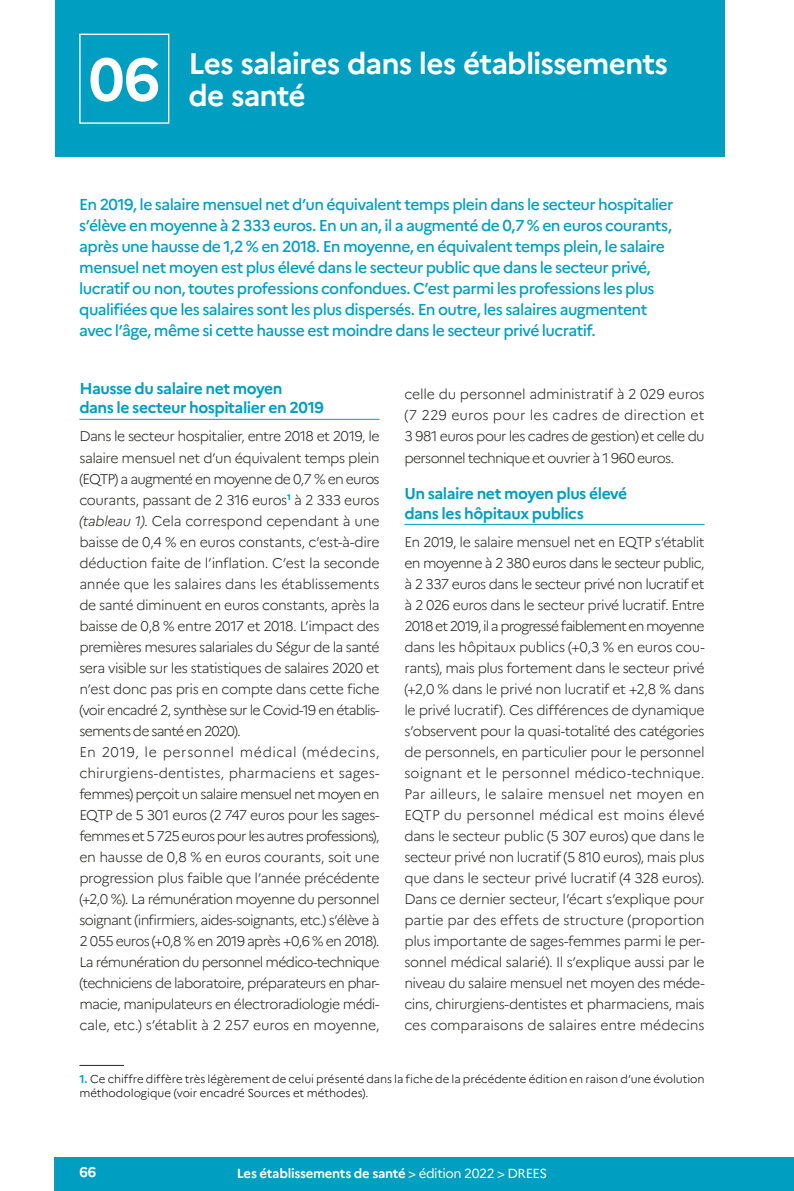
<style>
.page{position:relative;width:794px;height:1191px;background:#fff}
.page>*{position:absolute;margin:0;border:0;box-sizing:border-box;transform-origin:0 0}
.t1{font:700 29.75px/32.4px "Marianne";letter-spacing:-.03em;color:#fff}
.t2{font:500 15.75px/21px "Marianne";letter-spacing:-.035em;color:#009ec0}
.t3{font:700 15.75px/19.2px "Marianne";letter-spacing:-.03em;color:#009ec0}
.t4{font:300 14px/21px "Marianne";letter-spacing:-.04em;color:#252523;text-align:justify}
.t5{font:700 14px "Marianne";color:#fff}
.t6{font:700 13.12px "Marianne";letter-spacing:-.025em;color:#fff}
.t7{font:300 11.38px/13.7px "Marianne";letter-spacing:-.005em;color:#000}
.s1{font-style:italic}
.s2{font-weight:700;color:#00a5c5}
.s3{font-weight:400}
</style>
<div class="page">
<div style="left:55px;top:1157px;width:739px;height:34px;background:#009ec0"></div>
<div style="left:55px;top:0;width:669px;height:156px;background:#009ec0"></div>
<div style="left:79px;top:34px;width:90px;height:90px;border:1px solid #fff"></div>
<hr style="left:79px;top:1065px;width:45px;height:1px;background:#252523">
<hr style="left:79px;top:419px;width:300px;height:1px;background:#009ec0">
<hr style="left:404px;top:524px;width:300px;height:1px;background:#009ec0">
<h1 class="t1" style="left:89px;top:47px;width:581px;text-indent:100px">Les salaires dans les établissements<br><sup>06</sup> de santé</h1>
<p class="t2" style="left:79px;top:194px;width:596px">En 2019, le salaire mensuel net d’un équivalent temps plein dans le secteur hospitalier s’élève en moyenne à 2 333 euros. En un an, il a augmenté de 0,7 % en euros courants, après une hausse de 1,2 % en 2018. En moyenne, en équivalent temps plein, le salaire mensuel net moyen est plus élevé dans le secteur public que dans le secteur privé, lucratif ou non, toutes professions confondues. C’est parmi les professions les plus qualifiées que les salaires sont les plus dispersés. En outre, les salaires augmentent avec l’âge, même si cette hausse est moindre dans le secteur privé lucratif.</p>
<p class="t3" style="left:79px;top:379px;width:246px">Hausse du salaire net moyen<br>dans le secteur hospitalier en 2019</p>
<p class="t4" style="left:79px;top:426px;width:302px;text-align:left">Dans le secteur hospitalier, entre 2018 et 2019, le salaire mensuel net d’un équivalent temps plein (EQTP) a augmenté en moyenne de 0,7 % en euros courants, passant de 2 316 euros<sup>1</sup> à 2 333 euros <span class="s1">(tableau 1)</span>. Cela correspond cependant à une baisse de 0,4 % en euros constants, c’est-à-dire déduction faite de l’inflation. C’est la seconde année que les salaires dans les établissements de santé diminuent en euros constants, après la baisse de 0,8 % entre 2017 et 2018. L’impact des premières mesures salariales du Ségur de la santé sera visible sur les statistiques de salaires 2020 et n’est donc pas pris en compte dans cette fiche (voir encadré 2, synthèse sur le Covid-19 en établis&shy;sements de santé en 2020).<br>En 2019, le personnel médical (médecins, chirurgiens-dentistes, pharmaciens et sages&shy;femmes) perçoit un salaire mensuel net moyen en EQTP de 5 301 euros (2 747 euros pour les sages&shy;femmes et 5 725 euros pour les autres professions), en hausse de 0,8 % en euros courants, soit une progression plus faible que l’année précédente (+2,0 %). La rémunération moyenne du personnel soignant (infirmiers, aides-soignants, etc.) s’élève à 2 055 euros (+0,8 % en 2019 après +0,6 % en 2018).<br>La rémunération du personnel médico-technique (techniciens de laboratoire, préparateurs en phar&shy;macie, manipulateurs en électroradiologie médi&shy;cale, etc.) s’établit à 2 257 euros en moyenne,</p>
<p class="t4" style="left:404px;top:384px;width:302px">celle du personnel administratif à 2 029 euros (7 229 euros pour les cadres de direction et 3 981 euros pour les cadres de gestion) et celle du personnel technique et ouvrier à 1 960 euros.</p>
<p class="t3" style="left:404px;top:484px;width:224px">Un salaire net moyen plus élevé dans les hôpitaux publics</p>
<p class="t4" style="left:404px;top:531px;width:302px">En 2019, le salaire mensuel net en EQTP s’établit en moyenne à 2 380 euros dans le secteur public, à 2 337 euros dans le secteur privé non lucratif et à 2 026 euros dans le secteur privé lucratif. Entre 2018 et 2019, il a progressé faiblement en moyenne dans les hôpitaux publics (+0,3 % en euros cou&shy;rants), mais plus fortement dans le secteur privé (+2,0 % dans le privé non lucratif et +2,8 % dans le privé lucratif). Ces différences de dynamique s’observent pour la quasi-totalité des catégories de personnels, en particulier pour le personnel soignant et le personnel médico-technique.<br>Par ailleurs, le salaire mensuel net moyen en EQTP du personnel médical est moins élevé dans le secteur public (5 307 euros) que dans le secteur privé non lucratif (5 810 euros), mais plus que dans le secteur privé lucratif (4 328 euros).<br>Dans ce dernier secteur, l’écart s’explique pour partie par des effets de structure (proportion plus importante de sages-femmes parmi le per&shy;sonnel médical salarié). Il s’explique aussi par le niveau du salaire mensuel net moyen des méde&shy;cins, chirurgiens-dentistes et pharmaciens, mais ces comparaisons de salaires entre médecins</p>
<p class="t7" style="left:79px;top:1072px;width:627px"><span class="s2">1.</span> Ce chiffre diffère très légèrement de celui présenté dans la fiche de la précédente édition en raison d’une évolution méthodologique (voir encadré Sources et méthodes).</p>
<p class="t5" style="left:79px;top:1163px;width:18px">66</p>
<p class="t6" style="left:237px;top:1165px;width:312px">Les établissements de santé <span class="s3">&gt; édition 2022 &gt; DREES</span></p>
</div>
